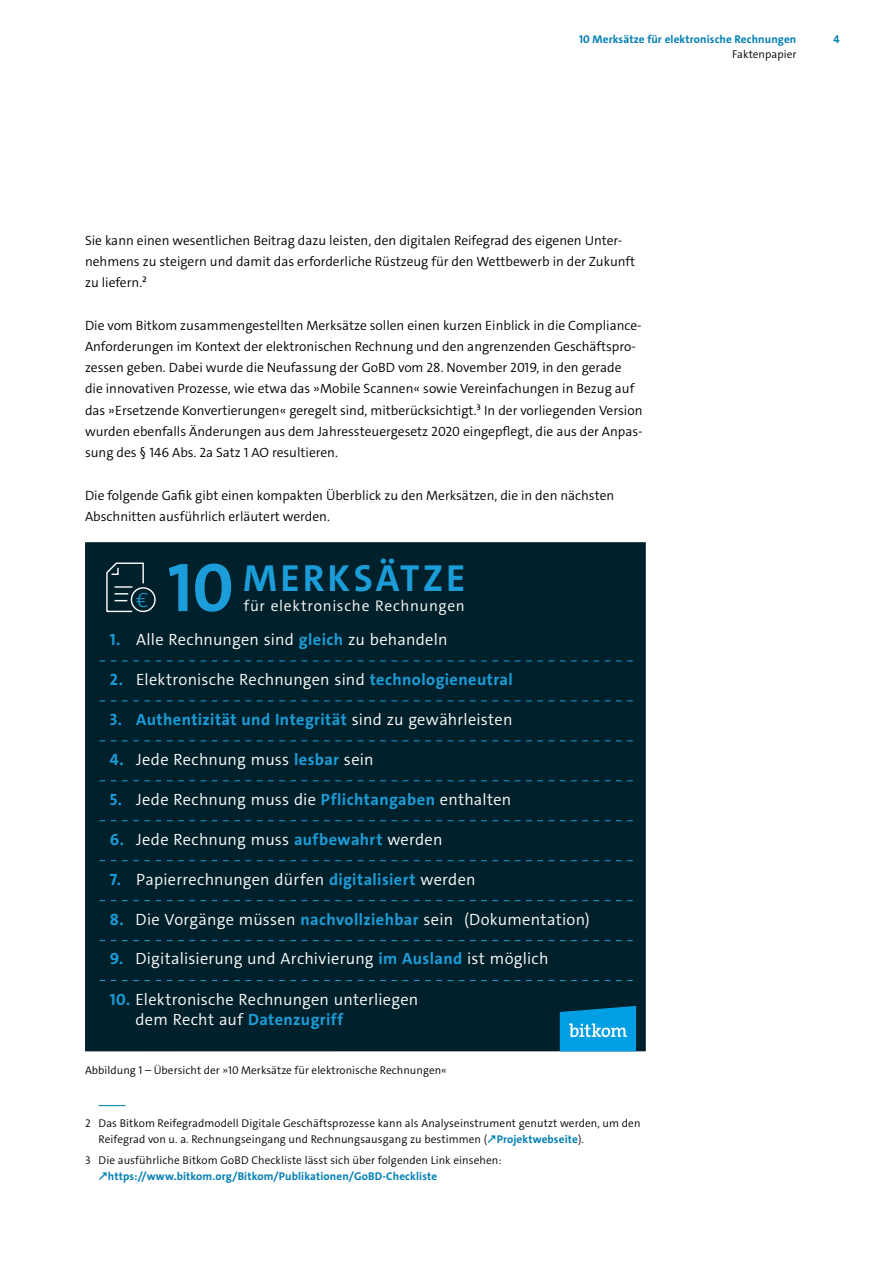
<style>
.page{position:relative;width:893px;height:1263px;background:#fff}
.page>*{position:absolute;margin:0;border:0;box-sizing:border-box;transform-origin:0 0}
.t1{font:700 69.6px "The Sans C4 s";color:#1b9dd9}
.t2{font:700 37.95px "The Sans C4 s";color:#1b9dd9}
.t3{font:300 20.55px "The Sans C4 s";color:#1b9dd9}
.t4{font:300 16.35px/19.6px "The Sans C4 s";letter-spacing:.015em;color:#fff}
.t5{font:700 16.35px "The Sans C4 s";letter-spacing:.025em;color:#1b9dd9}
.t6{font:300 15.45px "The Sans C4 s";letter-spacing:.045em;color:#fff}
.Fließtext{font:300 13.5px/21.3px "The Sans C4 s";color:#000}
.Fußnoten{font:300 11.25px/15.9px "The Sans C4 s";letter-spacing:.01em;color:#000}
.t7{font:700 11.25px "The Sans C4 s";letter-spacing:.01em;color:#007eb4}
.s1{font-weight:700;color:#1b9dd9}
.s2{font-weight:300;color:#fff}
.s3{font-weight:700;color:#007eb4}
</style>
<div class="page">
<svg style="left:99px;top:1105px;width:27px;height:1px"></svg>
<div style="left:85px;top:542px;width:561px;height:509px;background:#00212b"></div>
<svg style="left:100px;top:661px;width:533px;height:1px"></svg>
<svg style="left:100px;top:701px;width:533px;height:1px"></svg>
<svg style="left:100px;top:741px;width:533px;height:1px"></svg>
<svg style="left:100px;top:780px;width:533px;height:1px"></svg>
<svg style="left:100px;top:860px;width:533px;height:1px"></svg>
<svg style="left:100px;top:900px;width:533px;height:1px"></svg>
<svg style="left:100px;top:940px;width:533px;height:1px"></svg>
<svg style="left:100px;top:820px;width:533px;height:1px"></svg>
<svg style="left:100px;top:980px;width:533px;height:1px"></svg>
<svg style="left:560px;top:1006px;width:76px;height:45px;background:#169ed9"></svg>
<svg style="left:106px;top:562px;width:39px;height:51px"></svg>
<div style="left:131px;top:587px;width:25px;height:25px;border:1px solid #fff;border-radius:50%"></div>
<p class="t7" style="left:579px;top:31px;width:219px">10 Merksätze für elektronische Rechnungen</p>
<p class="t7" style="left:834px;top:31px;width:8px">4</p>
<p class="Fußnoten" style="left:732px;top:47px;width:66px">Faktenpapier</p>
<p class="Fließtext" style="left:85px;top:229px;width:552px">Sie kann einen wesentlichen Beitrag dazu leisten, den digitalen Reifegrad des eigenen Unter&shy;nehmens zu steigern und damit das erforderliche Rüstzeug für den Wettbewerb in der Zukunft zu liefern.2</p>
<p class="Fließtext" style="left:85px;top:314px;width:559px">Die vom Bitkom zusammengestellten Merksätze sollen einen kurzen Einblick in die Compliance-Anforderungen im Kontext der elektronischen Rechnung und den angrenzenden Geschäftspro&shy;zessen geben. Dabei wurde die Neufassung der GoBD vom 28. November 2019, in den gerade<br>die innovativen Prozesse, wie etwa das »Mobile Scannen« sowie Vereinfachungen in Bezug auf das »Ersetzende Konvertierungen« geregelt sind, mitberücksichtigt.3 In der vorliegenden Version wurden ebenfalls Änderungen aus dem Jahressteuergesetz 2020 eingepflegt, die aus der Anpas&shy;sung des § 146 Abs. 2a Satz 1 AO resultieren.</p>
<p class="Fließtext" style="left:85px;top:485px;width:531px">Die folgende Gafik gibt einen kompakten Überblick zu den Merksätzen, die in den nächsten<br>Abschnitten ausführlich erläutert werden.</p>
<p class="t3" style="left:136px;top:586px;width:14px">€</p>
<p class="t1" style="left:168px;top:543px;width:68px">10</p>
<p class="t2" style="left:243px;top:554px;width:224px">MERKSÄTZE</p>
<p class="t6" style="left:244px;top:596px;width:222px">für elektronische Rechnungen</p>
<p class="t4" style="left:110px;top:630px;width:339px"><span class="s1">1.</span> Alle Rechnungen sind <span class="s1">gleich</span> zu behandeln</p>
<p class="t4" style="left:110px;top:670px;width:405px"><span class="s1">2.</span> Elektronische Rechnungen sind <span class="s1">technologieneutral</span></p>
<p class="t5" style="left:110px;top:709px;width:404px">3. Authentizität und Integrität <span class="s2">sind zu gewährleisten</span></p>
<p class="t4" style="left:110px;top:750px;width:265px"><span class="s1">4.</span> Jede Rechnung muss <span class="s1">lesbar</span> sein</p>
<p class="t4" style="left:110px;top:790px;width:403px"><span class="s1">5.</span> Jede Rechnung muss die <span class="s1">Pflichtangaben</span> enthalten</p>
<p class="t4" style="left:110px;top:830px;width:334px"><span class="s1">6.</span> Jede Rechnung muss <span class="s1">aufbewahrt</span> werden</p>
<p class="t4" style="left:110px;top:870px;width:367px"><span class="s1">7.</span> Papierrechnungen dürfen <span class="s1">digitalisiert</span> werden</p>
<p class="t4" style="left:110px;top:909px;width:481px"><span class="s1">8.</span> Die Vorgänge müssen <span class="s1">nachvollziehbar</span> sein (Dokumentation)</p>
<p class="t4" style="left:110px;top:948px;width:440px"><span class="s1">9.</span> Digitalisierung und Archivierung <span class="s1">im Ausland</span> ist möglich</p>
<p class="t4" style="left:135px;top:990px;width:284px;text-indent:-26px"><span class="s1">10.</span> Elektronische Rechnungen unterliegen dem Recht auf <span class="s1">Datenzugriff</span></p>
<p class="Fußnoten" style="left:85px;top:1062px;width:363px">Abbildung 1 – Übersicht der »10 Merksätze für elektronische Rechnungen«</p>
<p class="Fußnoten" style="left:99px;top:1115px;width:543px;text-indent:-14px">2 Das Bitkom Reifegradmodell Digitale Geschäftsprozesse kann als Analyseinstrument genutzt werden, um den<br>Reifegrad von u. a. Rechnungseingang und Rechnungsausgang zu bestimmen (<span class="s3">↗Projektwebseite</span>).</p>
<p class="Fußnoten" style="left:99px;top:1152px;width:405px;text-indent:-14px">3 Die ausführliche Bitkom GoBD Checkliste lässt sich über folgenden Link einsehen: <span class="s3">↗https://www.bitkom.org/Bitkom/Publikationen/GoBD-Checkliste</span></p>
</div>
